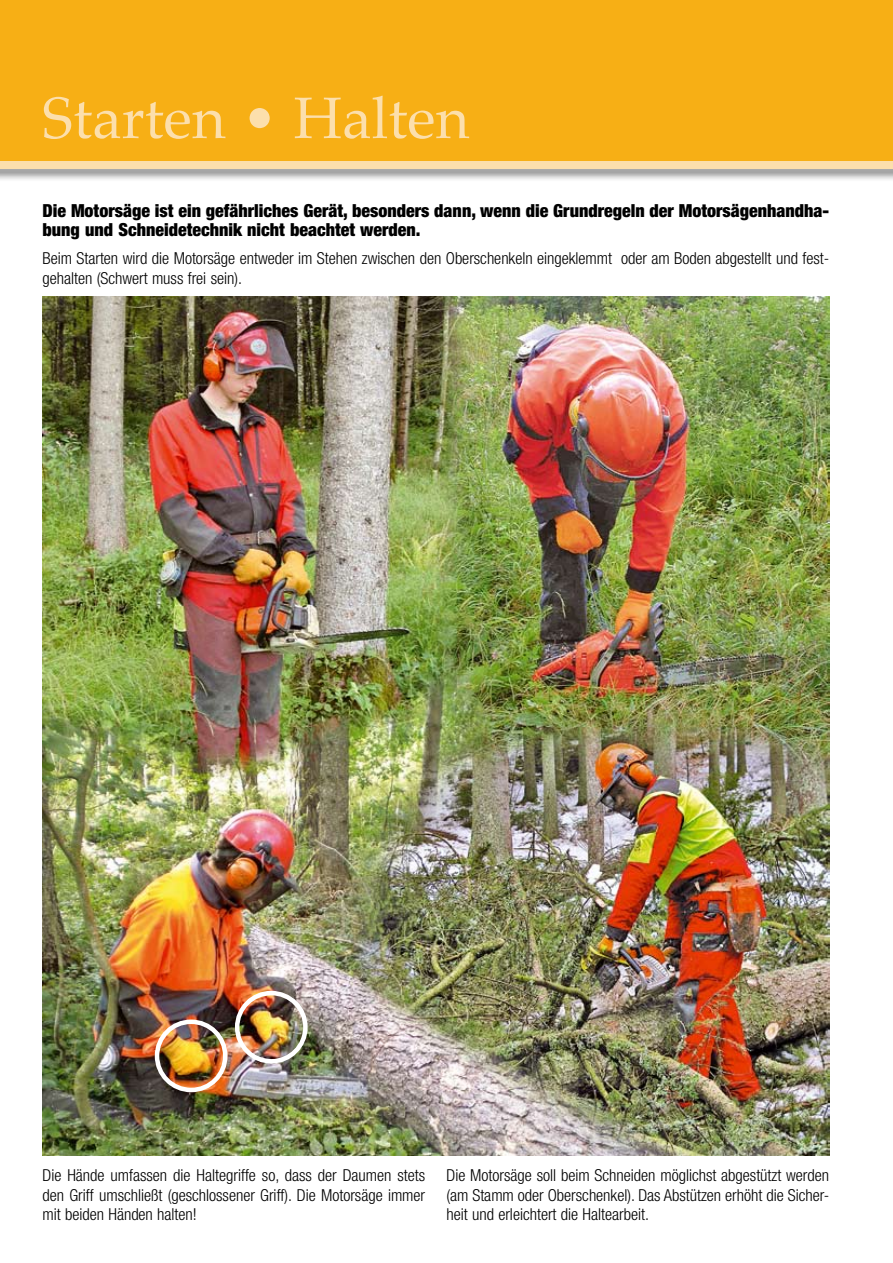
<style>
.page{position:relative;width:893px;height:1263px;background:#fff}
.page>*{position:absolute;margin:0;border:0;box-sizing:border-box;transform-origin:0 0}
.t1{font:58.5px "Palatino";color:#fcdfac}
.t2{font:900 condensed 18px/19.5px "Helvetica Neue LT Std";color:#000}
.t3{font:300 condensed 16.5px/19.8px "Helvetica Neue LT Std";color:#000;text-align:justify}
</style>
<div class="page">
<div style="left:0;top:0;width:893px;height:162px;background:#f7af15"></div>
<div style="left:0;top:161px;width:893px;height:21px;background:#000;opacity:.5"></div>
<div style="left:0;top:162px;width:893px;height:7px;background:#fcdfac"></div>
<img style="left:43px;top:297px;width:786px;height:858px">
<div style="left:235px;top:991px;width:73px;height:72px;border:4px solid #fff;border-radius:50%"></div>
<div style="left:155px;top:1019px;width:72px;height:73px;border:4px solid #fff;border-radius:50%"></div>
<h1 class="t1" style="left:43px;top:80px;width:428px">Starten • Halten</h1>
<p class="t2" style="left:43px;top:201px;width:788px">Die Motorsäge ist ein gefährliches Gerät, besonders dann, wenn die Grundregeln der Motorsägenhandha&shy;bung und Schneidetechnik nicht beachtet werden.</p>
<p class="t3" style="left:43px;top:248px;width:788px">Beim Starten wird die Motorsäge entweder im Stehen zwischen den Oberschenkeln eingeklemmt oder am Boden abgestellt und fest&shy;gehalten (Schwert muss frei sein).</p>
<p class="t3" style="left:43px;top:1165px;width:384px">Die Hände umfassen die Haltegriffe so, dass der Daumen stets den Griff umschließt (geschlossener Griff). Die Motorsäge immer mit beiden Händen halten!</p>
<p class="t3" style="left:446px;top:1165px;width:384px">Die Motorsäge soll beim Schneiden möglichst abgestützt werden (am Stamm oder Oberschenkel). Das Abstützen erhöht die Sicher&shy;heit und erleichtert die Haltearbeit.</p>
</div>
